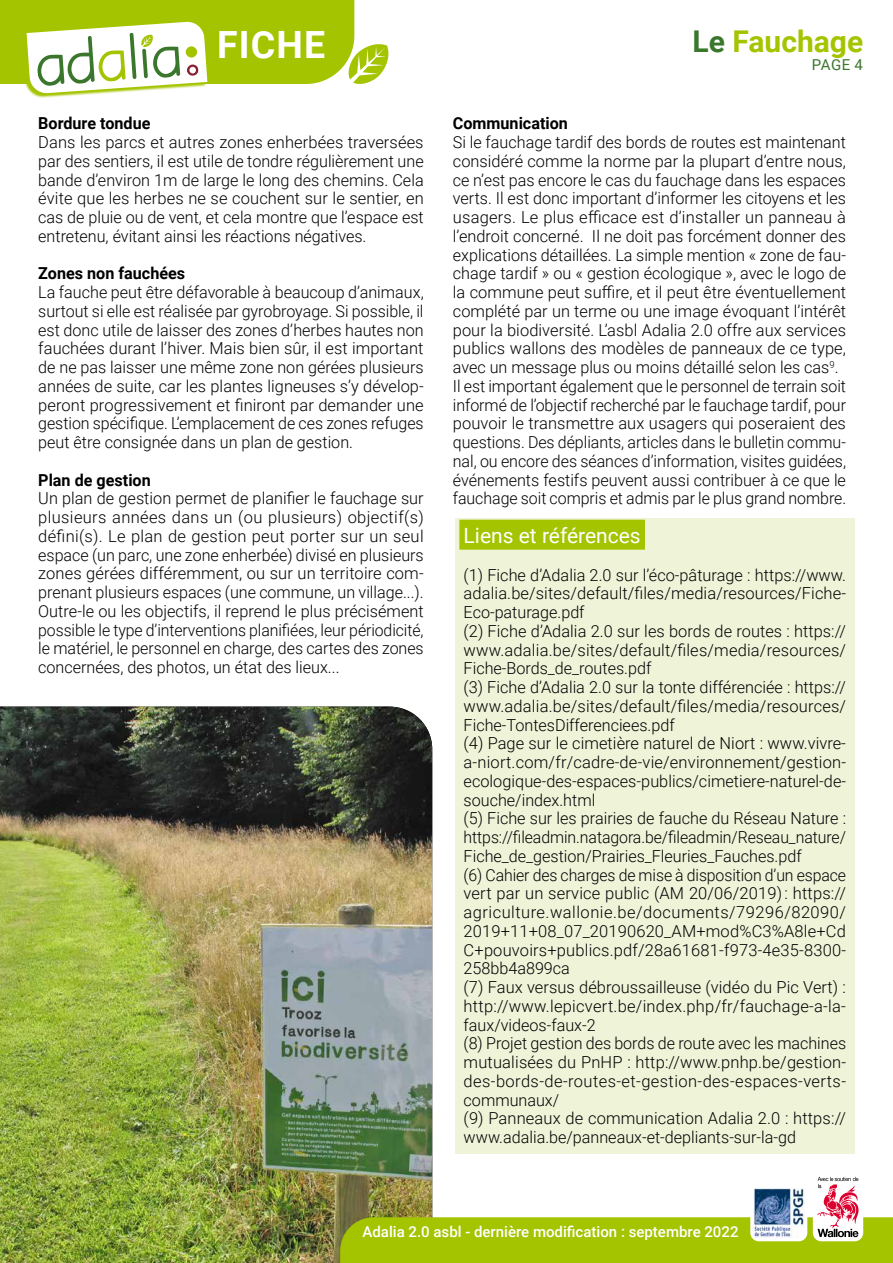
<style>
.page{position:relative;width:893px;height:1263px;background:#fff}
.page>*{position:absolute;margin:0;border:0;box-sizing:border-box;transform-origin:0 0}
.t1{font:700 37.5px "Roboto";letter-spacing:.03em;color:#fff}
.t2{font:700 30px "Roboto";color:#a4c400}
.t3{font:21px "Roboto";color:#fff}
.t4{font:300 16.5px/18.8px "Roboto";color:#000;text-align:justify}
.t5{font:700 16.5px "Roboto";color:#000}
.t6{font:500 15px "Roboto";color:#fff}
.t7{font:15px "Roboto";color:#3a762b}
.s1{color:#3a762b}
</style>
<div class="page">
<img style="left:0;top:707px;width:432px;height:556px">
<svg style="left:32px;top:94px;width:64px;height:4px"></svg>
<svg style="left:0;top:0;width:389px;height:94px"></svg>
<svg style="left:340px;top:1177px;width:553px;height:86px"></svg>
<div style="left:455px;top:519px;width:400px;height:635px;background:#eff4d9"></div>
<div style="left:459px;top:520px;width:186px;height:30px;background:#a4c400"></div>
<h1 class="t1" style="left:217px;top:18px;width:110px">FICHE</h1>
<p class="t5" style="left:38px;top:112px;width:114px">Bordure tondue</p>
<p class="t4" style="left:38px;top:132px;width:387px">Dans les parcs et autres zones enherbées traversées par des sentiers, il est utile de tondre régulièrement une bande d’environ 1m de large le long des chemins. Cela évite que les herbes ne se couchent sur le sentier, en cas de pluie ou de vent, et cela montre que l’espace est entretenu, évitant ainsi les réactions négatives.</p>
<p class="t5" style="left:38px;top:262px;width:148px">Zones non fauchées</p>
<p class="t4" style="left:38px;top:282px;width:387px">La fauche peut être défavorable à beaucoup d’animaux, surtout si elle est réalisée par gyrobroyage. Si possible, il est donc utile de laisser des zones d’herbes hautes non fauchées durant l’hiver. Mais bien sûr, il est important de ne pas laisser une même zone non gérées plusieurs années de suite, car les plantes ligneuses s’y dévelop&shy;peront progressivement et finiront par demander une gestion spécifique. L’emplacement de ces zones refuges peut être consignée dans un plan de gestion.</p>
<p class="t5" style="left:38px;top:468px;width:114px">Plan de gestion</p>
<p class="t4" style="left:38px;top:488px;width:387px">Un plan de gestion permet de planifier le fauchage sur plusieurs années dans un (ou plusieurs) objectif(s) défini(s). Le plan de gestion peut porter sur un seul espace (un parc, une zone enherbée) divisé en plusieurs zones gérées différemment, ou sur un territoire com&shy;prenant plusieurs espaces (une commune, un village...).<br>Outre-le ou les objectifs, il reprend le plus précisément possible le type d’interventions planifiées, leur périodicité, le matériel, le personnel en charge, des cartes des zones concernées, des photos, un état des lieux...</p>
<h2 class="t2" style="left:693px;top:21px;width:172px"><span class="s1">Le</span> Fauchage</h2>
<p class="t7" style="left:812px;top:54px;width:53px">PAGE 4</p>
<p class="t5" style="left:453px;top:112px;width:117px">Communication</p>
<p class="t4" style="left:453px;top:132px;width:395px;text-align:left">Si le fauchage tardif des bords de routes est maintenant considéré comme la norme par la plupart d’entre nous, ce n’est pas encore le cas du fauchage dans les espaces verts. Il est donc important d’informer les citoyens et les usagers. Le plus efficace est d’installer un panneau à l’endroit concerné. Il ne doit pas forcément donner des explications détaillées. La simple mention « zone de fau&shy;chage tardif » ou « gestion écologique », avec le logo de la commune peut suffire, et il peut être éventuellement complété par un terme ou une image évoquant l’intérêt pour la biodiversité. L’asbl Adalia 2.0 offre aux services publics wallons des modèles de panneaux de ce type, avec un message plus ou moins détaillé selon les cas<sup>9</sup>.<br>Il est important également que le personnel de terrain soit informé de l’objectif recherché par le fauchage tardif, pour pouvoir le transmettre aux usagers qui poseraient des questions. Des dépliants, articles dans le bulletin commu&shy;nal, ou encore des séances d’information, visites guidées, événements festifs peuvent aussi contribuer à ce que le fauchage soit compris et admis par le plus grand nombre.</p>
<p class="t3" style="left:464px;top:521px;width:179px">Liens et références</p>
<p class="t4" style="left:464px;top:565px;width:384px;text-align:left">(1) Fiche d’Adalia 2.0 sur l’éco-pâturage : https://www. adalia.be/sites/default/files/media/resources/Fiche-Eco-paturage.pdf<br>(2) Fiche d’Adalia 2.0 sur les bords de routes : https:// www.adalia.be/sites/default/files/media/resources/ Fiche-Bords_de_routes.pdf<br>(3) Fiche d’Adalia 2.0 sur la tonte différenciée : https:// www.adalia.be/sites/default/files/media/resources/ Fiche-TontesDifferenciees.pdf<br>(4) Page sur le cimetière naturel de Niort : www.vivre&shy;a-niort.com/fr/cadre-de-vie/environnement/gestion&shy;ecologique-des-espaces-publics/cimetiere-naturel-de&shy;souche/index.html<br>(5) Fiche sur les prairies de fauche du Réseau Nature : https://fileadmin.natagora.be/fileadmin/Reseau_nature/ Fiche_de_gestion/Prairies_Fleuries_Fauches.pdf<br>(6) Cahier des charges de mise à disposition d’un espace vert par un service public (AM 20/06/2019) : https:// agriculture.wallonie.be/documents/79296/82090/ 2019+11+08_07_20190620_AM+mod%C3%A8le+Cd C+pouvoirs+publics.pdf/28a61681-f973-4e35-8300- 258bb4a899ca<br>(7) Faux versus débroussailleuse (vidéo du Pic Vert) : http://www.lepicvert.be/index.php/fr/fauchage-a-la&shy;faux/videos-faux-2<br>(8) Projet gestion des bords de route avec les machines mutualisées du PnHP : http://www.pnhp.be/gestion&shy;des-bords-de-routes-et-gestion-des-espaces-verts&shy;communaux/<br>(9) Panneaux de communication Adalia 2.0 : https:// www.adalia.be/panneaux-et-depliants-sur-la-gd</p>
<p class="t6" style="left:362px;top:1221px;width:378px">Adalia 2.0 asbl - dernière modification : septembre 2022</p>
</div>
